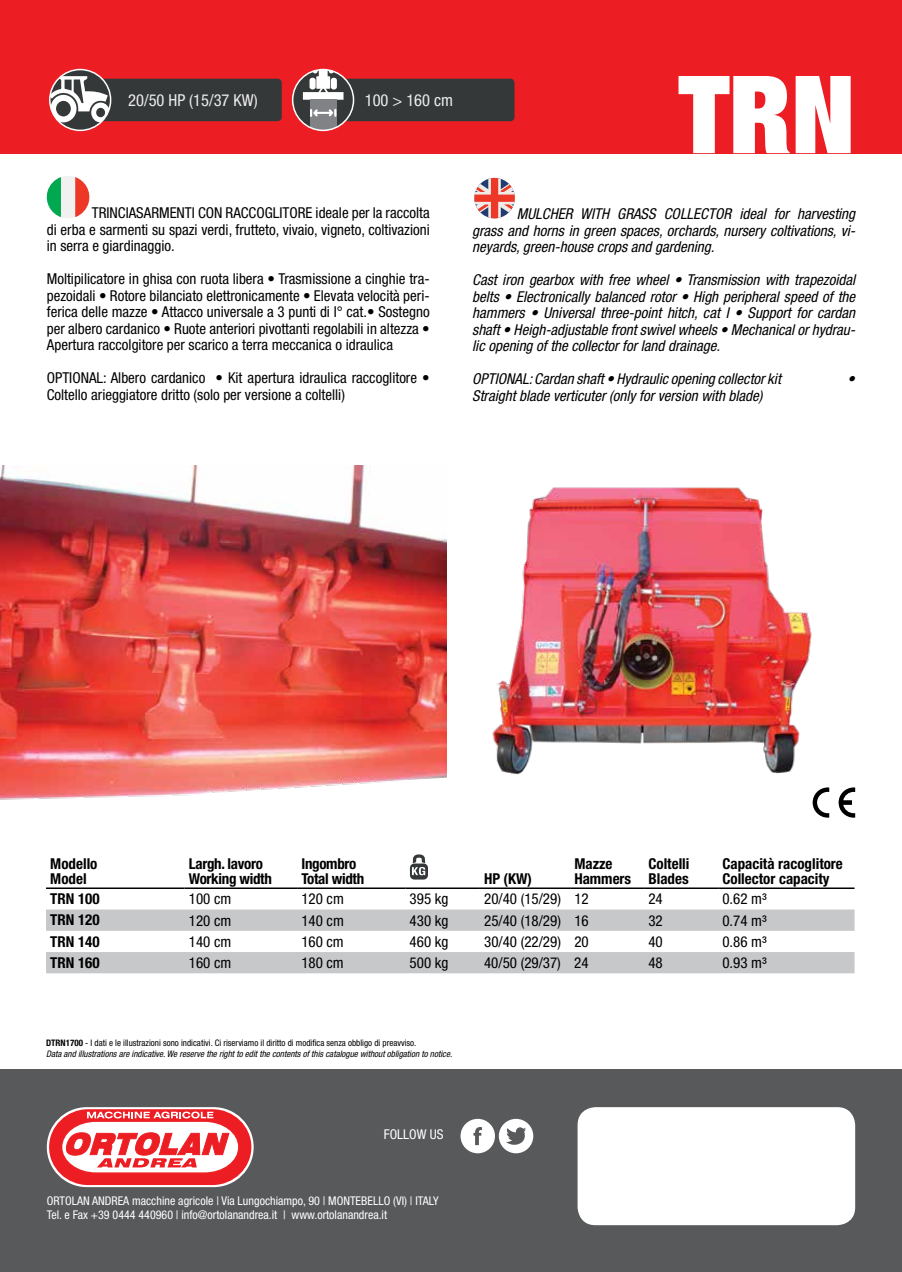
<style>
.page{position:relative;width:902px;height:1272px;background:#fff}
.page>*{position:absolute;margin:0;border:0;box-sizing:border-box;transform-origin:0 0}
.t1{font:900 expanded 108px "Helvetica Neue";color:#fff}
.t2{font:condensed 16.5px "Helvetica Neue";color:#ededee}
.t3{font:condensed 15px/16.5px "Helvetica Neue";color:#000;text-align:justify}
.t4{font:italic condensed 15px/16.5px "Helvetica Neue";color:#000;text-align:justify}
.t5{font:700 condensed 15px/15px "Helvetica Neue";color:#000}
.t6{font:700 condensed 15px/15px "Helvetica Neue";letter-spacing:-.02em;color:#000}
.t7{font:condensed 13.5px "Helvetica Neue";color:#fff}
.t8{font:condensed 12px/14.4px "Helvetica Neue";color:#fff}
.t9{font:italic condensed 9px/10.8px "Helvetica Neue";color:#000}
.s1{font-weight:700;font-style:normal}
.s2{font-style:normal}
</style>
<div class="page">
<div style="left:0;top:0;width:901px;height:153px;background:#ed1d24"></div>
<div style="left:80px;top:79px;width:202px;height:42px;background:#353839;border-radius:4px"></div>
<div style="left:50px;top:70px;width:61px;height:60px;background:#353839;border-radius:50%"></div>
<svg style="left:50px;top:76px;width:60px;height:47px"></svg>
<div style="left:49px;top:69px;width:62px;height:62px;border:2px solid #fff;border-radius:50%"></div>
<div style="left:323px;top:79px;width:191px;height:42px;background:#353839;border-radius:4px"></div>
<div style="left:292px;top:70px;width:61px;height:60px;background:#353839;border-radius:50%"></div>
<svg style="left:303px;top:70px;width:40px;height:30px"></svg>
<div style="left:310px;top:100px;width:26px;height:30px;background:#808285"></div>
<svg style="left:310px;top:109px;width:26px;height:8px"></svg>
<div style="left:292px;top:69px;width:62px;height:62px;border:2px solid #fff;border-radius:50%"></div>
<div style="left:0;top:1069px;width:901px;height:202px;background:#58595b"></div>
<div style="left:577px;top:1107px;width:278px;height:118px;background:#fff;border-radius:18px"></div>
<svg style="left:47px;top:1107px;width:207px;height:80px"></svg>
<svg style="left:49px;top:1109px;width:202px;height:75px;background:#ec797d"></svg>
<div style="left:460px;top:1118px;width:35px;height:35px;background:#fff;border-radius:50%"></div>
<svg style="left:473px;top:1127px;width:9px;height:18px"></svg>
<svg style="left:499px;top:1118px;width:34px;height:35px"></svg>
<svg style="left:812px;top:787px;width:17px;height:30px"></svg>
<svg style="left:838px;top:787px;width:17px;height:30px"></svg>
<svg style="left:46px;top:176px;width:44px;height:42px"></svg>
<svg style="left:46px;top:909px;width:808px;height:64px;fill:#c7c8ca"></svg>
<hr style="left:46px;top:887px;width:138px;height:2px;background:#000">
<hr style="left:184px;top:887px;width:113px;height:2px;background:#000">
<hr style="left:297px;top:887px;width:108px;height:2px;background:#000">
<hr style="left:405px;top:887px;width:75px;height:2px;background:#000">
<hr style="left:480px;top:887px;width:90px;height:2px;background:#000">
<hr style="left:570px;top:887px;width:74px;height:2px;background:#000">
<hr style="left:644px;top:887px;width:74px;height:2px;background:#000">
<hr style="left:718px;top:887px;width:136px;height:2px;background:#000">
<svg style="left:410px;top:863px;width:18px;height:16px"></svg>
<svg style="left:412px;top:854px;width:13px;height:21px"></svg>
<img style="left:0;top:465px;width:446px;height:335px">
<img style="left:492px;top:487px;width:336px;height:312px">
<svg style="left:474px;top:177px;width:41px;height:42px"></svg>
<p class="t2" style="left:128px;top:91px;width:131px">20/50 HP (15/37 KW)</p>
<p class="t2" style="left:365px;top:91px;width:90px">100 &gt; 160 cm</p>
<h1 class="t1" style="left:679px;top:46px;width:178px">TRN</h1>
<p class="t3" style="left:47px;top:205px;width:384px;text-indent:45px">TRINCIASARMENTI CON RACCOGLITORE ideale per la raccolta di erba e sarmenti su spazi verdi, frutteto, vivaio, vigneto, coltivazioni in serra e giardinaggio.</p>
<p class="t3" style="left:47px;top:271px;width:384px">Moltipilicatore in ghisa con ruota libera • Trasmissione a cinghie tra&shy;pezoidali • Rotore bilanciato elettronicamente • Elevata velocità peri&shy;ferica delle mazze • Attacco universale a 3 punti di I° cat.• Sostegno per albero cardanico • Ruote anteriori pivottanti regolabili in altezza • Apertura raccolgitore per scarico a terra meccanica o idraulica</p>
<p class="t3" style="left:47px;top:370px;width:384px">OPTIONAL: Albero cardanico • Kit apertura idraulica raccoglitore •<br>Coltello arieggiatore dritto (solo per versione a coltelli)</p>
<p class="t4" style="left:472px;top:205px;width:384px;text-indent:45px">MULCHER WITH GRASS COLLECTOR ideal for harvesting grass and horns in green spaces, orchards, nursery coltivations, vi&shy;neyards, green-house crops and gardening.</p>
<p class="t4" style="left:472px;top:271px;width:384px">Cast iron gearbox with free wheel • Transmission with trapezoidal belts • Electronically balanced rotor • High peripheral speed of the hammers • Universal three-point hitch, cat I • Support for cardan shaft • Heigh-adjustable front swivel wheels • Mechanical or hydrau&shy;lic opening of the collector for land drainage.</p>
<p class="t4" style="left:472px;top:370px;width:310px">OPTIONAL: Cardan shaft • Hydraulic opening collector kit</p>
<p class="t4" style="left:847px;top:370px;width:9px">•</p>
<p class="t4" style="left:472px;top:387px;width:292px">Straight blade verticuter (only for version with blade)</p>
<p class="t5" style="left:50px;top:856px;width:49px">Modello<br>Model</p>
<p class="t6" style="left:189px;top:856px;width:85px">Largh. lavoro<br>Working width</p>
<p class="t6" style="left:301px;top:856px;width:64px">Ingombro<br>Total width</p>
<p class="t5" style="left:484px;top:871px;width:49px">HP (KW)</p>
<p class="t5" style="left:574px;top:856px;width:58px">Mazze<br>Hammers</p>
<p class="t5" style="left:648px;top:856px;width:43px">Coltelli<br>Blades</p>
<p class="t5" style="left:722px;top:856px;width:122px">Capacità racoglitore<br>Collector capacity</p>
<p class="t5" style="left:50px;top:891px;width:51px">TRN 100</p>
<p class="t3" style="left:189px;top:890px;width:44px">100 cm</p>
<p class="t3" style="left:301px;top:890px;width:44px">120 cm</p>
<p class="t3" style="left:409px;top:890px;width:40px">395 kg</p>
<p class="t3" style="left:484px;top:890px;width:106px">20/40 (15/29) 12</p>
<p class="t3" style="left:648px;top:890px;width:16px">24</p>
<p class="t3" style="left:722px;top:890px;width:46px">0.62 m³</p>
<p class="t5" style="left:50px;top:912px;width:51px">TRN 120</p>
<p class="t3" style="left:189px;top:911px;width:44px">120 cm</p>
<p class="t3" style="left:301px;top:911px;width:44px">140 cm</p>
<p class="t3" style="left:409px;top:911px;width:40px">430 kg</p>
<p class="t3" style="left:484px;top:911px;width:106px">25/40 (18/29) 16</p>
<p class="t3" style="left:648px;top:911px;width:16px">32</p>
<p class="t3" style="left:722px;top:911px;width:46px">0.74 m³</p>
<p class="t5" style="left:50px;top:933px;width:51px">TRN 140</p>
<p class="t3" style="left:189px;top:933px;width:44px">140 cm</p>
<p class="t3" style="left:301px;top:933px;width:44px">160 cm</p>
<p class="t3" style="left:409px;top:933px;width:40px">460 kg</p>
<p class="t3" style="left:484px;top:933px;width:106px">30/40 (22/29) 20</p>
<p class="t3" style="left:648px;top:933px;width:16px">40</p>
<p class="t3" style="left:722px;top:933px;width:46px">0.86 m³</p>
<p class="t5" style="left:50px;top:954px;width:51px">TRN 160</p>
<p class="t3" style="left:189px;top:954px;width:44px">160 cm</p>
<p class="t3" style="left:301px;top:954px;width:44px">180 cm</p>
<p class="t3" style="left:409px;top:954px;width:40px">500 kg</p>
<p class="t3" style="left:484px;top:954px;width:106px">40/50 (29/37) 24</p>
<p class="t3" style="left:648px;top:954px;width:16px">48</p>
<p class="t3" style="left:722px;top:954px;width:46px">0.93 m³</p>
<p class="t9" style="left:46px;top:1037px;width:407px"><span class="s1">DTRN1700</span> <span class="s2">- I dati e le illustrazioni sono indicativi. Ci riserviamo il diritto di modifica senza obbligo di preavviso.<br></span>Data and illustrations are indicative. We reserve the right to edit the contents of this catalogue without obligation to notice.</p>
<p class="t7" style="left:384px;top:1126px;width:61px">FOLLOW US</p>
<p class="t8" style="left:47px;top:1193px;width:393px">ORTOLAN ANDREA macchine agricole | Via Lungochiampo, 90 | MONTEBELLO (VI) | ITALY<br>Tel. e Fax +39 0444 440960 | info@ortolanandrea.it | www.ortolanandrea.it</p>
</div>
